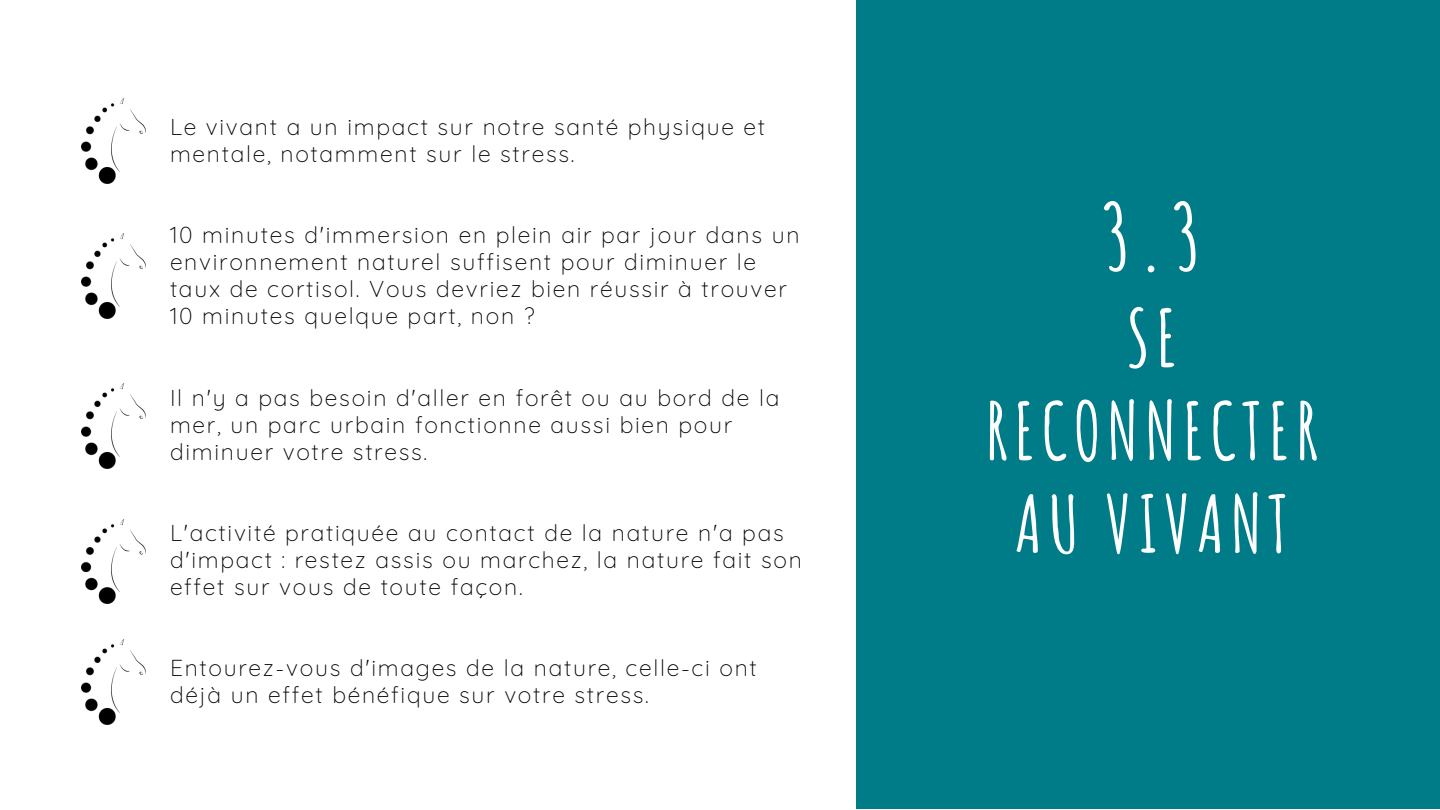
<style>
.page{position:relative;width:1440px;height:810px;background:#fff}
.page>*{position:absolute;margin:0;border:0;box-sizing:border-box;transform-origin:0 0}
.t1{font:700 91px "Amatic SC";color:#fff}
.t2{font:700 78px/93px "Amatic SC";letter-spacing:.075em;color:#fff;text-align:center}
.t3{font:300 23px/27px "Quicksand";letter-spacing:.075em;color:#000}
</style>
<div class="page">
<div style="left:857px;top:0;width:583px;height:809px;background:#007c88"></div>
<img style="left:81px;top:98px;width:65px;height:85px">
<img style="left:81px;top:234px;width:65px;height:85px">
<img style="left:81px;top:384px;width:65px;height:85px">
<img style="left:81px;top:519px;width:65px;height:85px">
<img style="left:81px;top:640px;width:65px;height:84px">
<p class="t3" style="left:170px;top:113px;width:597px">Le vivant a un impact sur notre santé physique et mentale, notamment sur le stress.</p>
<p class="t3" style="left:170px;top:221px;width:631px">10 minutes d'immersion en plein air par jour dans un environnement naturel suffisent pour diminuer le taux de cortisol. Vous devriez bien réussir à trouver 10 minutes quelque part, non ?</p>
<p class="t3" style="left:170px;top:383px;width:611px">Il n'y a pas besoin d'aller en forêt ou au bord de la mer, un parc urbain fonctionne aussi bien pour diminuer votre stress.</p>
<p class="t3" style="left:170px;top:519px;width:633px">L'activité pratiquée au contact de la nature n'a pas d'impact : restez assis ou marchez, la nature fait son effet sur vous de toute façon.</p>
<p class="t3" style="left:170px;top:654px;width:588px">Entourez-vous d'images de la nature, celle-ci ont déjà un effet bénéfique sur votre stress.</p>
<p class="t1" style="left:1101px;top:178px;width:102px">3.3</p>
<p class="t2" style="left:985px;top:290px;width:334px">SE<br>RECONNECTER<br>AU VIVANT</p>
</div>
